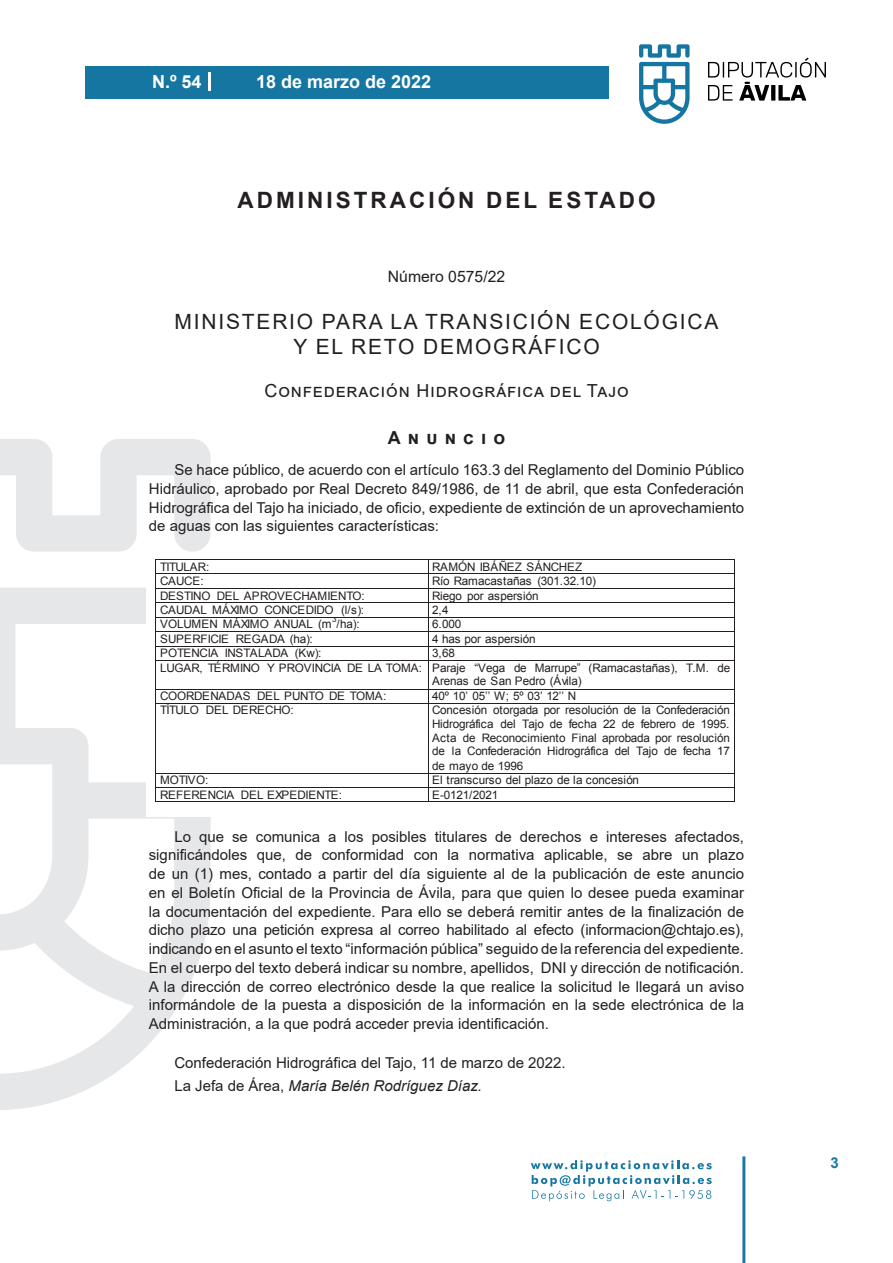
<style>
.page{position:relative;width:893px;height:1263px;background:#fff}
.page>*{position:absolute;margin:0;border:0;box-sizing:border-box;transform-origin:0 0}
.t1{font:700 22.5px "Arial";letter-spacing:.135em;color:#231f20}
.t2{font:21px/25.2px "Arial";letter-spacing:.085em;color:#231f20;text-align:center}
.t3{font:18px "Arial";letter-spacing:.05em;color:#231f20}
.t4{font:700 18px "Arial";color:#fff}
.t5{font:700 18px "Arial";letter-spacing:.4em;color:#231f20}
.t6{font:15.75px "Arial";color:#231f20}
.t7{font:15px/18.8px "Arial";color:#231f20;text-align:justify}
.t8{font:700 15px "Arial";color:#1d76a4}
.t9{font:11.7px/14px "Arial";letter-spacing:-.02em;color:#231f20;text-align:justify}
.t10{font:11.7px "Arial";color:#231f20}
.t11{font:11.7px "Arial";letter-spacing:.01em;color:#231f20}
.t12{font:11.7px "Arial";letter-spacing:-.04em;color:#231f20}
.t13{font:8.1px "Arial";color:#231f20}
.s1{font-style:italic}
</style>
<div class="page">
<svg style="left:531px;top:1160px;width:181px;height:41px"></svg>
<div style="left:85px;top:66px;width:523px;height:33px;background:#1676a2"></div>
<svg style="left:639px;top:44px;width:51px;height:80px"></svg>
<svg style="left:708px;top:58px;width:118px;height:43px"></svg>
<hr style="left:742px;top:1156px;width:3px;height:107px;background:#1d76a4">
<svg style="left:208px;top:72px;width:2px;height:18px"></svg>
<svg style="left:0;top:439px;width:211px;height:671px"></svg>
<div style="left:147px;top:559px;width:588px;height:257px;background:#fff"></div>
<hr style="left:156px;top:559px;width:272px;height:1px;background:#231f20">
<hr style="left:429px;top:559px;width:305px;height:1px;background:#231f20">
<hr style="left:156px;top:573px;width:272px;height:1px;background:#231f20">
<hr style="left:429px;top:573px;width:305px;height:1px;background:#231f20">
<hr style="left:156px;top:588px;width:272px;height:1px;background:#231f20">
<hr style="left:429px;top:588px;width:305px;height:1px;background:#231f20">
<hr style="left:156px;top:602px;width:272px;height:1px;background:#231f20">
<hr style="left:429px;top:602px;width:305px;height:1px;background:#231f20">
<hr style="left:156px;top:617px;width:272px;height:1px;background:#231f20">
<hr style="left:429px;top:617px;width:305px;height:1px;background:#231f20">
<hr style="left:156px;top:631px;width:272px;height:1px;background:#231f20">
<hr style="left:429px;top:631px;width:305px;height:1px;background:#231f20">
<hr style="left:156px;top:646px;width:272px;height:1px;background:#231f20">
<hr style="left:429px;top:646px;width:305px;height:1px;background:#231f20">
<hr style="left:156px;top:660px;width:272px;height:1px;background:#231f20">
<hr style="left:429px;top:660px;width:305px;height:1px;background:#231f20">
<hr style="left:156px;top:689px;width:272px;height:1px;background:#231f20">
<hr style="left:429px;top:689px;width:305px;height:1px;background:#231f20">
<svg style="left:155px;top:559px;width:1px;height:145px"></svg>
<hr style="left:156px;top:703px;width:272px;height:1px;background:#231f20">
<svg style="left:428px;top:559px;width:1px;height:145px"></svg>
<hr style="left:429px;top:703px;width:305px;height:1px;background:#231f20">
<svg style="left:734px;top:559px;width:1px;height:145px"></svg>
<hr style="left:155px;top:704px;width:1px;height:69px;background:#231f20">
<hr style="left:428px;top:704px;width:1px;height:69px;background:#231f20">
<hr style="left:734px;top:704px;width:1px;height:69px;background:#231f20">
<hr style="left:156px;top:773px;width:272px;height:1px;background:#231f20">
<hr style="left:429px;top:773px;width:305px;height:1px;background:#231f20">
<hr style="left:156px;top:787px;width:272px;height:1px;background:#231f20">
<hr style="left:429px;top:787px;width:305px;height:1px;background:#231f20">
<svg style="left:155px;top:773px;width:1px;height:29px"></svg>
<hr style="left:156px;top:801px;width:272px;height:1px;background:#231f20">
<svg style="left:428px;top:773px;width:1px;height:29px"></svg>
<hr style="left:429px;top:801px;width:305px;height:1px;background:#231f20">
<svg style="left:734px;top:773px;width:1px;height:29px"></svg>
<p class="t4" style="left:152px;top:69px;width:51px">N.º 54</p>
<p class="t4" style="left:256px;top:69px;width:177px">18 de marzo de 2022</p>
<h1 class="t1" style="left:238px;top:184px;width:419px">ADMINISTRACIÓN DEL ESTADO</h1>
<p class="t6" style="left:388px;top:266px;width:119px">Número 0575/22</p>
<h2 class="t2" style="left:175px;top:308px;width:545px">MINISTERIO PARA LA TRANSICIÓN ECOLÓGICA<br>Y EL RETO DEMOGRÁFICO</h2>
<p class="t3" style="left:264px;top:378px;width:366px">Confederación Hidrográfica del Tajo</p>
<p class="t5" style="left:388px;top:425px;width:119px">Anuncio</p>
<p class="t7" style="left:149px;top:460px;width:597px;text-indent:26px">Se hace público, de acuerdo con el artículo 163.3 del Reglamento del Dominio Público Hidráulico, aprobado por Real Decreto 849/1986, de 11 de abril, que esta Confederación Hidrográfica del Tajo ha iniciado, de oficio, expediente de extinción de un aprovechamiento de aguas con las siguientes características:</p>
<p class="t12" style="left:160px;top:559px;width:51px">TITULAR:</p>
<p class="t11" style="left:432px;top:559px;width:152px">RAMÓN IBÁÑEZ SÁNCHEZ</p>
<p class="t9" style="left:160px;top:574px;width:45px">CAUCE:</p>
<p class="t9" style="left:432px;top:574px;width:165px">Río Ramacastañas (301.32.10)</p>
<p class="t9" style="left:160px;top:589px;width:206px">DESTINO DEL APROVECHAMIENTO:</p>
<p class="t9" style="left:432px;top:589px;width:108px">Riego por aspersión</p>
<p class="t9" style="left:160px;top:603px;width:206px">CAUDAL MÁXIMO CONCEDIDO (l/s):</p>
<p class="t9" style="left:432px;top:603px;width:18px">2,4</p>
<p class="t10" style="left:160px;top:617px;width:201px">VOLUMEN MÁXIMO ANUAL (m /ha):</p>
<p class="t13" style="left:332px;top:614px;width:6px">3</p>
<p class="t9" style="left:432px;top:617px;width:30px">6.000</p>
<p class="t9" style="left:160px;top:632px;width:154px">SUPERFICIE REGADA (ha):</p>
<p class="t9" style="left:432px;top:632px;width:105px">4 has por aspersión</p>
<p class="t9" style="left:160px;top:646px;width:163px">POTENCIA INSTALADA (Kw):</p>
<p class="t9" style="left:432px;top:646px;width:24px">3,68</p>
<p class="t9" style="left:160px;top:661px;width:572px">LUGAR, TÉRMINO Y PROVINCIA DE LA TOMA: Paraje “Vega de Marrupe” (Ramacastañas), T.M. de</p>
<p class="t9" style="left:432px;top:674px;width:151px">Arenas de San Pedro (Ávila)</p>
<p class="t9" style="left:160px;top:689px;width:228px">COORDENADAS DEL PUNTO DE TOMA:</p>
<p class="t9" style="left:432px;top:689px;width:146px">40º 10’ 05’’ W; 5º 03’ 12’’ N</p>
<p class="t9" style="left:160px;top:703px;width:135px">TÍTULO DEL DERECHO:</p>
<p class="t9" style="left:432px;top:703px;width:299px">Concesión otorgada por resolución de la Confederación Hidrográfica del Tajo de fecha 22 de febrero de 1995.<br>Acta de Reconocimiento Final aprobada por resolución de la Confederación Hidrográfica del Tajo de fecha 17 de mayo de 1996</p>
<p class="t9" style="left:160px;top:773px;width:50px">MOTIVO:</p>
<p class="t9" style="left:432px;top:773px;width:208px">El transcurso del plazo de la concesión</p>
<p class="t9" style="left:160px;top:788px;width:184px">REFERENCIA DEL EXPEDIENTE:</p>
<p class="t9" style="left:432px;top:788px;width:67px">E-0121/2021</p>
<p class="t7" style="left:149px;top:827px;width:597px;text-indent:26px">Lo que se comunica a los posibles titulares de derechos e intereses afectados, significándoles que, de conformidad con la normativa aplicable, se abre un plazo de un (1) mes, contado a partir del día siguiente al de la publicación de este anuncio en el Boletín Oficial de la Provincia de Ávila, para que quien lo desee pueda examinar la documentación del expediente. Para ello se deberá remitir antes de la finalización de dicho plazo una petición expresa al correo habilitado al efecto (informacion@chtajo.es), indicando en el asunto el texto “información pública” seguido de la referencia del expediente.<br>En el cuerpo del texto deberá indicar su nombre, apellidos, DNI y dirección de notificación.<br>A la dirección de correo electrónico desde la que realice la solicitud le llegará un aviso informándole de la puesta a disposición de la información en la sede electrónica de la Administración, a la que podrá acceder previa identificación.</p>
<p class="t7" style="left:174px;top:1052px;width:393px;line-height:22.2px">Confederación Hidrográfica del Tajo, 11 de marzo de 2022.<br>La Jefa de Área, <span class="s1">María Belén Rodríguez Díaz.</span></p>
<p class="t8" style="left:831px;top:1152px;width:10px">3</p>
</div>
